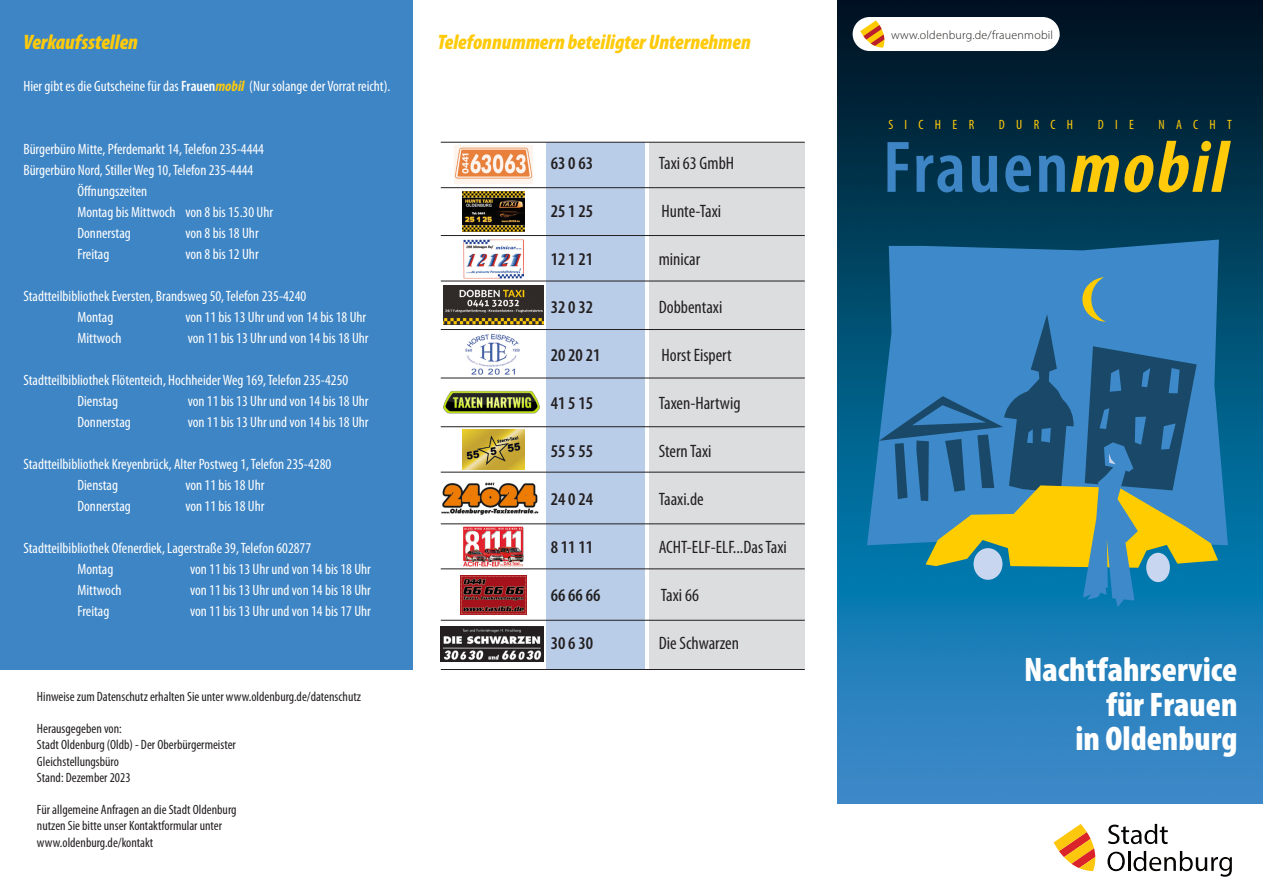
<style>
.page{position:relative;width:1263px;height:893px;background:#fff}
.page>*{position:absolute;margin:0;border:0;box-sizing:border-box;transform-origin:0 0}
.t1{font:600 condensed 73.8px "Myriad Pro";letter-spacing:.03em;color:#3e85c5}
.Head{font:900 condensed 34.2px "Myriad Pro";color:#fff}
.Head-2{font:italic 900 condensed 21px "Myriad Pro";color:#feca0a}
.Fliess{font:condensed 18px "Myriad Pro";color:#231f20}
.Fliess-2{font:600 condensed 18px "Myriad Pro";color:#231f20}
.Fliess-3{font:condensed 15px "Myriad Pro";color:#fff}
.Fliess-4{font:condensed 13.5px "Myriad Pro";color:#231f20}
.Head-3{font:condensed 13.5px "Myriad Pro";letter-spacing:.84em;color:#feca0a}
.t2{font:300 12px "Myriad Pro";letter-spacing:.02em;color:#1f1c1a}
.s1{font-weight:600}
.s2{font-weight:700;font-style:italic;color:#feca0a}
.s3{color:#fff}
</style>
<div class="page">
<div style="left:649px;top:142px;width:156px;height:527px;background:#dcdddf"></div>
<div style="left:546px;top:142px;width:99px;height:527px;background:#b9cde9"></div>
<div style="left:0;top:0;width:412px;height:670px;background:#3e85c5"></div>
<hr style="left:441px;top:142px;width:364px;height:1px;background:#231f20">
<hr style="left:441px;top:187px;width:364px;height:1px;background:#231f20">
<hr style="left:441px;top:235px;width:364px;height:1px;background:#231f20">
<hr style="left:441px;top:281px;width:364px;height:1px;background:#231f20">
<hr style="left:441px;top:329px;width:364px;height:1px;background:#231f20">
<hr style="left:441px;top:378px;width:364px;height:1px;background:#231f20">
<hr style="left:441px;top:426px;width:364px;height:1px;background:#231f20">
<hr style="left:441px;top:472px;width:364px;height:1px;background:#231f20">
<hr style="left:441px;top:524px;width:364px;height:1px;background:#231f20">
<hr style="left:441px;top:569px;width:364px;height:1px;background:#231f20">
<hr style="left:441px;top:620px;width:364px;height:1px;background:#231f20">
<hr style="left:441px;top:669px;width:364px;height:1px;background:#231f20">
<img style="left:838px;top:0;width:425px;height:804px">
<svg style="left:867px;top:240px;width:361px;height:305px;background:#2371a5"></svg>
<svg style="left:879px;top:277px;width:339px;height:330px;background:#45829b"></svg>
<img style="left:463px;top:430px;width:61px;height:39px">
<img style="left:440px;top:627px;width:104px;height:35px">
<img style="left:460px;top:575px;width:67px;height:40px">
<img style="left:463px;top:526px;width:61px;height:41px">
<img style="left:463px;top:239px;width:61px;height:39px">
<img style="left:443px;top:285px;width:101px;height:39px">
<img style="left:465px;top:334px;width:55px;height:41px">
<img style="left:462px;top:191px;width:63px;height:41px">
<img style="left:441px;top:482px;width:98px;height:33px">
<img style="left:454px;top:145px;width:78px;height:38px">
<img style="left:443px;top:390px;width:97px;height:24px">
<div style="left:853px;top:17px;width:206px;height:34px;background:#fff;border-radius:17px"></div>
<svg style="left:860px;top:20px;width:25px;height:28px"></svg>
<hr style="left:1128px;top:851px;width:2px;height:20px;background:#060403">
<svg style="left:1054px;top:824px;width:41px;height:47px"></svg>
<svg style="left:1108px;top:824px;width:60px;height:20px"></svg>
<svg style="left:1107px;top:852px;width:18px;height:19px"></svg>
<svg style="left:1133px;top:851px;width:99px;height:26px"></svg>
<p class="Head-2" style="left:23px;top:31px;width:116px">Verkaufsstellen</p>
<p class="Fliess-3" style="left:23px;top:77px;width:369px">Hier gibt es die Gutscheine für das <span class="s1">Frauen</span><span class="s2">mobil</span> (Nur solange der Vorrat reicht).</p>
<p class="Fliess-3" style="left:23px;top:140px;width:242px">Bürgerbüro Mitte, Pferdemarkt 14, Telefon 235-4444</p>
<p class="Fliess-3" style="left:23px;top:161px;width:232px">Bürgerbüro Nord, Stiller Weg 10, Telefon 235-4444</p>
<p class="Fliess-3" style="left:77px;top:182px;width:71px">Öffnungszeiten</p>
<p class="Fliess-3" style="left:77px;top:203px;width:197px">Montag bis Mittwoch von 8 bis 15.30 Uhr</p>
<p class="Fliess-3" style="left:77px;top:224px;width:55px">Donnerstag</p>
<p class="Fliess-3" style="left:185px;top:224px;width:75px">von 8 bis 18 Uhr</p>
<p class="Fliess-3" style="left:77px;top:245px;width:33px">Freitag</p>
<p class="Fliess-3" style="left:185px;top:245px;width:75px">von 8 bis 12 Uhr</p>
<p class="Fliess-3" style="left:23px;top:287px;width:284px">Stadtteilbibliothek Eversten, Brandsweg 50, Telefon 235-4240</p>
<p class="Fliess-3" style="left:77px;top:308px;width:37px">Montag</p>
<p class="Fliess-3" style="left:185px;top:308px;width:182px">von 11 bis 13 Uhr und von 14 bis 18 Uhr</p>
<p class="Fliess-3" style="left:77px;top:329px;width:46px">Mittwoch</p>
<p class="Fliess-3" style="left:188px;top:329px;width:182px">von 11 bis 13 Uhr und von 14 bis 18 Uhr</p>
<p class="Fliess-3" style="left:23px;top:371px;width:326px">Stadtteilbibliothek Flötenteich, Hochheider Weg 169, Telefon 235-4250</p>
<p class="Fliess-3" style="left:77px;top:392px;width:42px">Dienstag</p>
<p class="Fliess-3" style="left:188px;top:392px;width:182px">von 11 bis 13 Uhr und von 14 bis 18 Uhr</p>
<p class="Fliess-3" style="left:77px;top:413px;width:55px">Donnerstag</p>
<p class="Fliess-3" style="left:188px;top:413px;width:182px">von 11 bis 13 Uhr und von 14 bis 18 Uhr</p>
<p class="Fliess-3" style="left:23px;top:455px;width:309px">Stadtteilbibliothek Kreyenbrück, Alter Postweg 1, Telefon 235-4280</p>
<p class="Fliess-3" style="left:77px;top:476px;width:42px">Dienstag</p>
<p class="Fliess-3" style="left:185px;top:476px;width:81px">von 11 bis 18 Uhr</p>
<p class="Fliess-3" style="left:77px;top:497px;width:55px">Donnerstag</p>
<p class="Fliess-3" style="left:185px;top:497px;width:81px">von 11 bis 18 Uhr</p>
<p class="Fliess-3" style="left:23px;top:539px;width:289px">Stadtteilbibliothek Ofenerdiek, Lagerstraße 39, Telefon 602877</p>
<p class="Fliess-3" style="left:77px;top:560px;width:37px">Montag</p>
<p class="Fliess-3" style="left:190px;top:560px;width:182px">von 11 bis 13 Uhr und von 14 bis 18 Uhr</p>
<p class="Fliess-3" style="left:77px;top:581px;width:46px">Mittwoch</p>
<p class="Fliess-3" style="left:190px;top:581px;width:182px">von 11 bis 13 Uhr und von 14 bis 18 Uhr</p>
<p class="Fliess-3" style="left:77px;top:602px;width:33px">Freitag</p>
<p class="Fliess-3" style="left:190px;top:602px;width:182px">von 11 bis 13 Uhr und von 14 bis 17 Uhr</p>
<p class="Fliess-4" style="left:37px;top:688px;width:326px">Hinweise zum Datenschutz erhalten Sie unter www.oldenburg.de/datenschutz</p>
<p class="Fliess-4" style="left:37px;top:720px;width:86px">Herausgegeben von:</p>
<p class="Fliess-4" style="left:37px;top:737px;width:200px">Stadt Oldenburg (Oldb) - Der Oberbürgermeister</p>
<p class="Fliess-4" style="left:37px;top:753px;width:83px">Gleichstellungsbüro</p>
<p class="Fliess-4" style="left:37px;top:769px;width:95px">Stand: Dezember 2023</p>
<p class="Fliess-4" style="left:37px;top:801px;width:201px">Für allgemeine Anfragen an die Stadt Oldenburg</p>
<p class="Fliess-4" style="left:37px;top:818px;width:187px">nutzen Sie bitte unser Kontaktformular unter</p>
<p class="Fliess-4" style="left:37px;top:834px;width:118px">www.oldenburg.de/kontakt</p>
<p class="Head-2" style="left:438px;top:31px;width:315px">Telefonnummern beteiligter Unternehmen</p>
<p class="Fliess-2" style="left:551px;top:152px;width:44px">63 0 63</p>
<p class="Fliess" style="left:659px;top:152px;width:77px">Taxi 63 GmbH</p>
<p class="Fliess-2" style="left:551px;top:200px;width:44px">25 1 25</p>
<p class="Fliess" style="left:661px;top:200px;width:61px">Hunte-Taxi</p>
<p class="Fliess-2" style="left:551px;top:248px;width:44px">12 1 21</p>
<p class="Fliess" style="left:659px;top:248px;width:43px">minicar</p>
<p class="Fliess-2" style="left:551px;top:296px;width:44px">32 0 32</p>
<p class="Fliess" style="left:659px;top:296px;width:65px">Dobbentaxi</p>
<p class="Fliess-2" style="left:551px;top:344px;width:51px">20 20 21</p>
<p class="Fliess" style="left:661px;top:344px;width:72px">Horst Eispert</p>
<p class="Fliess-2" style="left:551px;top:392px;width:44px">41 5 15</p>
<p class="Fliess" style="left:659px;top:392px;width:83px">Taxen-Hartwig</p>
<p class="Fliess-2" style="left:551px;top:440px;width:44px">55 5 55</p>
<p class="Fliess" style="left:659px;top:440px;width:54px">Stern Taxi</p>
<p class="Fliess-2" style="left:551px;top:488px;width:44px">24 0 24</p>
<p class="Fliess" style="left:659px;top:488px;width:47px">Taaxi.de</p>
<p class="Fliess-2" style="left:551px;top:536px;width:44px">8 11 11</p>
<p class="Fliess" style="left:659px;top:536px;width:130px">ACHT-ELF-ELF...Das Taxi</p>
<p class="Fliess-2" style="left:551px;top:584px;width:51px">66 66 66</p>
<p class="Fliess" style="left:661px;top:584px;width:40px">Taxi 66</p>
<p class="Fliess-2" style="left:551px;top:632px;width:44px">30 6 30</p>
<p class="Fliess" style="left:659px;top:632px;width:82px">Die Schwarzen</p>
<p class="t2" style="left:884px;top:27px;width:177px"><span class="s3">o</span>www.oldenburg.de/frauenmobil<span class="s3">o</span></p>
<p class="Head-3" style="left:888px;top:117px;width:87px">SICHER</p>
<p class="Head-3" style="left:999px;top:117px;width:76px">DURCH</p>
<p class="Head-3" style="left:1098px;top:117px;width:38px">DIE</p>
<p class="Head-3" style="left:1158px;top:117px;width:75px">NACHT</p>
<p class="t1" style="left:883px;top:122px;width:346px">Frauen<span class="s2">mobil</span></p>
<p class="Head" style="left:1024px;top:651px;width:215px">Nachtfahrservice</p>
<p class="Head" style="left:1106px;top:685px;width:133px">für Frauen</p>
<p class="Head" style="left:1075px;top:719px;width:164px">in Oldenburg</p>
</div>
